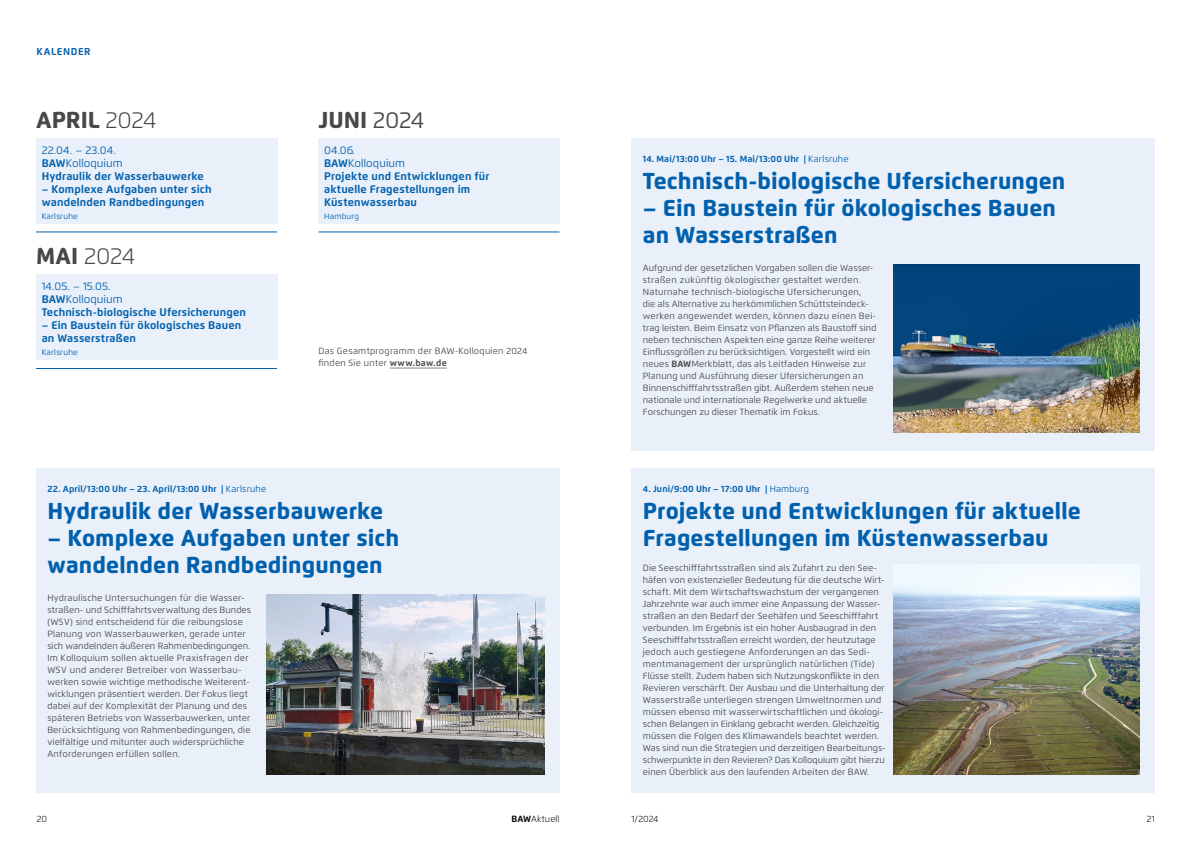
<style>
.page{position:relative;width:1191px;height:842px;background:#fff}
.page>*{position:absolute;margin:0;border:0;box-sizing:border-box;transform-origin:0 0}
.Headline_Kalender_nicht_im_TOC_H2{font:800 23px/27px "Flexo";letter-spacing:.005em;color:#0060ad}
.t1{font:800 23px "Flexo";letter-spacing:-.005em;color:#484847}
.t2{font:300 23px "Flexo";color:#484847}
.Kalender_Veranstungstitel{font:700 11px/13px "Flexo";letter-spacing:.01em;color:#0060ad}
.Kalender_Ort{font:700 11px/13px "Flexo";letter-spacing:.015em;color:#0060ad}
.Kalender_Datum_Veranstaltung{font:11px "Flexo";letter-spacing:.005em;color:#0060ad}
.Headline_Rubrik_links_H1{font:700 10px "Flexo";letter-spacing:.06em;color:#0060ad}
.Copytext_Kalender_Impressum_p{font:9px/12px "Flexo";letter-spacing:.015em;color:#484847}
.Supertext_Kalender{font:700 9px "Flexo";letter-spacing:.015em;color:#0060ad}
.t3{font:9px "Flexo Light 2";letter-spacing:.005em;color:#000}
.t4{font:300 9px "Flexo";color:#000}
.Kalender_Ort-2{font:8px "Flexo";letter-spacing:.02em;color:#0060ad}
.s1{font-weight:300}
.s2{font-weight:700}
.s3{font-weight:800}
.s4{font-weight:400}
.s5{font-family:"Flexo Bold 2"}
</style>
<div class="page">
<div style="left:36px;top:138px;width:241px;height:86px;background:#e9f0fa"></div>
<div style="left:36px;top:274px;width:241px;height:86px;background:#e9f0fa"></div>
<div style="left:318px;top:138px;width:241px;height:86px;background:#e9f0fa"></div>
<hr style="left:36px;top:232px;width:241px;height:1px;background:#0060ad">
<hr style="left:36px;top:368px;width:241px;height:1px;background:#0060ad">
<hr style="left:318px;top:232px;width:241px;height:1px;background:#0060ad">
<hr style="left:390px;top:368px;width:57px;height:1px;background:#878887">
<div style="left:36px;top:468px;width:523px;height:324px;background:#e9f0fa"></div>
<img style="left:266px;top:594px;width:278px;height:180px">
<div style="left:631px;top:138px;width:524px;height:312px;background:#e9f0fa"></div>
<img style="left:893px;top:264px;width:247px;height:168px">
<div style="left:631px;top:468px;width:524px;height:324px;background:#e9f0fa"></div>
<img style="left:893px;top:565px;width:247px;height:209px">
<h1 class="Headline_Rubrik_links_H1" style="left:36px;top:45px;width:56px">KALENDER</h1>
<h2 class="t1" style="left:36px;top:105px;width:122px">APRIL <span class="s1">2024</span></h2>
<p class="Kalender_Datum_Veranstaltung" style="left:42px;top:143px;width:76px">22.04. – 23.04.</p>
<p class="Kalender_Datum_Veranstaltung" style="left:42px;top:156px;width:82px"><span class="s2">BAW</span>Kolloquium</p>
<p class="Kalender_Veranstungstitel" style="left:42px;top:169px;width:164px">Hydraulik der Wasserbauwerke</p>
<p class="Kalender_Veranstungstitel" style="left:42px;top:182px;width:171px">– Komplexe Aufgaben unter sich wandelnden Randbedingungen</p>
<p class="Kalender_Ort-2" style="left:42px;top:211px;width:38px">Karlsruhe</p>
<h2 class="t2" style="left:36px;top:242px;width:101px"><span class="s3">MAI</span> 2024</h2>
<p class="Kalender_Datum_Veranstaltung" style="left:42px;top:279px;width:70px">14.05. – 15.05.</p>
<p class="Kalender_Datum_Veranstaltung" style="left:42px;top:292px;width:82px"><span class="s2">BAW</span>Kolloquium</p>
<p class="Kalender_Veranstungstitel" style="left:42px;top:306px;width:206px">Technisch-biologische Ufersicherungen</p>
<p class="Kalender_Veranstungstitel" style="left:42px;top:319px;width:201px">– Ein Baustein für ökologisches Bauen an Wasserstraßen</p>
<p class="Kalender_Ort-2" style="left:42px;top:347px;width:38px">Karlsruhe</p>
<h2 class="t1" style="left:318px;top:105px;width:108px">JUNI <span class="s4">2024</span></h2>
<p class="Kalender_Ort" style="left:324px;top:143px;width:167px"><span class="s4">04.06.<br></span>BAW<span class="s4">Kolloquium<br></span>Projekte und Entwicklungen für aktuelle Fragestellungen im<br>Küstenwasserbau</p>
<p class="Kalender_Ort-2" style="left:324px;top:211px;width:37px">Hamburg</p>
<p class="Copytext_Kalender_Impressum_p" style="left:318px;top:345px;width:210px">Das Gesamtprogramm der BAW-Kolloquien 2024 finden Sie unter <span class="s2">www.baw.de</span></p>
<h3 class="Supertext_Kalender" style="left:47px;top:483px;width:220px">22. April/13:00 Uhr – 23. April/13:00 Uhr | <span class="s4">Karlsruhe</span></h3>
<h2 class="Headline_Kalender_nicht_im_TOC_H2" style="left:47px;top:497px;width:337px">Hydraulik der Wasserbauwerke</h2>
<h2 class="Headline_Kalender_nicht_im_TOC_H2" style="left:47px;top:524px;width:353px">– Komplexe Aufgaben unter sich wandelnden Randbedingungen</h2>
<p class="Copytext_Kalender_Impressum_p" style="left:47px;top:592px;width:205px">Hydraulische Untersuchungen für die Wasser&shy;straßen- und Schifffahrtsverwaltung des Bundes (WSV) sind entscheidend für die reibungslose Planung von Wasserbauwerken, gerade unter sich wandelnden äußeren Rahmenbedingungen.<br>Im Kolloquium sollen aktuelle Praxisfragen der WSV und anderer Betreiber von Wasserbau&shy;werken sowie wichtige methodische Weiterent&shy;wicklungen präsentiert werden. Der Fokus liegt dabei auf der Komplexität der Planung und des späteren Betriebs von Wasserbauwerken, unter Berücksichtigung von Rahmenbedingungen, die vielfältige und mitunter auch widersprüchliche Anforderungen erfüllen sollen.</p>
<h3 class="Supertext_Kalender" style="left:643px;top:153px;width:207px">14. Mai/13:00 Uhr – 15. Mai/13:00 Uhr | <span class="s4">Karlsruhe</span></h3>
<h2 class="Headline_Kalender_nicht_im_TOC_H2" style="left:643px;top:167px;width:424px">Technisch-biologische Ufersicherungen</h2>
<h2 class="Headline_Kalender_nicht_im_TOC_H2" style="left:643px;top:194px;width:415px">– Ein Baustein für ökologisches Bauen an Wasserstraßen</h2>
<p class="Copytext_Kalender_Impressum_p" style="left:643px;top:262px;width:235px">Aufgrund der gesetzlichen Vorgaben sollen die Wasser&shy;straßen zukünftig ökologischer gestaltet werden.<br>Naturnahe technisch-biologische Ufersicherungen,<br>die als Alternative zu herkömmlichen Schüttsteindeck&shy;werken angewendet werden, können dazu einen Bei&shy;trag leisten. Beim Einsatz von Pflanzen als Baustoff sind neben technischen Aspekten eine ganze Reihe weiterer Einflussgrößen zu berücksichtigen. Vorgestellt wird ein neues <span class="s2">BAW</span>Merkblatt, das als Leitfaden Hinweise zur Planung und Ausführung dieser Ufersicherungen an Binnenschifffahrtsstraßen gibt. Außerdem stehen neue nationale und internationale Regelwerke und aktuelle Forschungen zu dieser Thematik im Fokus.</p>
<h3 class="Supertext_Kalender" style="left:643px;top:483px;width:168px">4. Juni/9:00 Uhr – 17:00 Uhr | <span class="s4">Hamburg</span></h3>
<h2 class="Headline_Kalender_nicht_im_TOC_H2" style="left:643px;top:497px;width:439px">Projekte und Entwicklungen für aktuelle<br>Fragestellungen im Küstenwasserbau</h2>
<p class="Copytext_Kalender_Impressum_p" style="left:643px;top:562px;width:244px">Die Seeschifffahrtsstraßen sind als Zufahrt zu den See&shy;häfen von existenzieller Bedeutung für die deutsche Wirt&shy;schaft. Mit dem Wirtschaftswachstum der vergangenen Jahrzehnte war auch immer eine Anpassung der Wasser&shy;straßen an den Bedarf der Seehäfen und Seeschifffahrt verbunden. Im Ergebnis ist ein hoher Ausbaugrad in den Seeschifffahrtsstraßen erreicht worden, der heutzutage jedoch auch gestiegene Anforderungen an das Sedi&shy;mentmanagement der ursprünglich natürlichen (Tide)<br>Flüsse stellt. Zudem haben sich Nutzungskonflikte in den Revieren verschärft. Der Ausbau und die Unterhaltung der Wasserstraße unterliegen strengen Umweltnormen und müssen ebenso mit wasserwirtschaftlichen und ökologi&shy;schen Belangen in Einklang gebracht werden. Gleichzeitig müssen die Folgen des Klimawandels beachtet werden.<br>Was sind nun die Strategien und derzeitigen Bearbeitungs&shy;schwerpunkte in den Revieren? Das Kolloquium gibt hierzu einen Überblick aus den laufenden Arbeiten der BAW.</p>
<p class="t4" style="left:37px;top:813px;width:12px">20</p>
<p class="t3" style="left:511px;top:813px;width:49px"><span class="s5">BAW</span>Aktuell</p>
<p class="t3" style="left:631px;top:813px;width:29px">1/2024</p>
<p class="t4" style="left:1146px;top:813px;width:10px">21</p>
</div>
